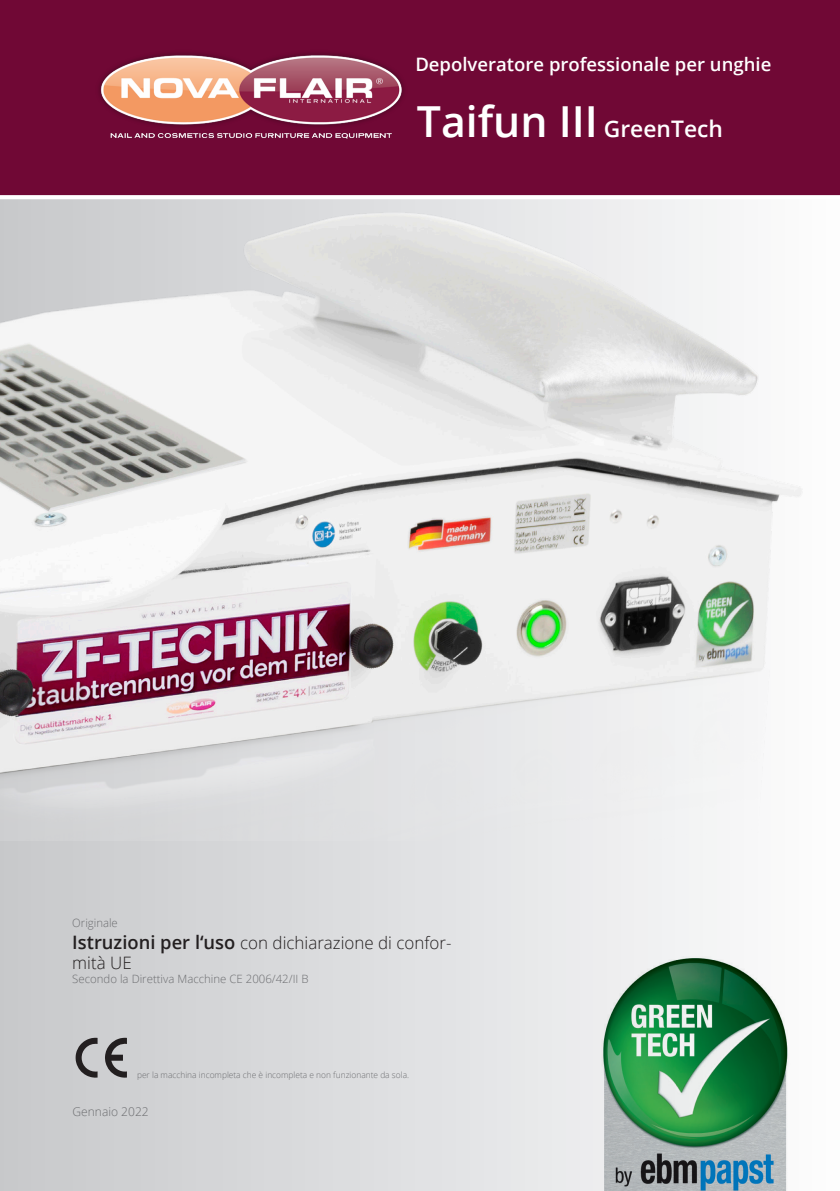
<style>
.page{position:relative;width:840px;height:1191px;background:#fff}
.page>*{position:absolute;margin:0;border:0;box-sizing:border-box;transform-origin:0 0}
.Überschrift{font:600 42.8px "Open Sans";color:#fff}
.Überschrift-2{font:600 18.4px "Open Sans";color:#fff}
.t1{font:300 17px/20.6px "Open Sans";color:#231f20}
.t2{font:300 12px "Open Sans";color:#6c6d70}
.t3{font:300 11.4px "Open Sans";color:#6c6d70}
.t4{font:300 8.6px "Open Sans";color:#6c6d70}
.s1{font-size:22.8px}
.s2{font-weight:600;font-size:18.6px}
</style>
<div class="page">
<div style="left:0;top:0;width:839px;height:293px;background:#700835"></div>
<div style="left:0;top:199px;width:839px;height:992px;background:linear-gradient(to right,#c7c8ca,#fcfcfd)"></div>
<img style="left:0;top:199px;width:816px;height:641px">
<img style="left:99px;top:53px;width:305px;height:86px">
<svg style="left:105px;top:1037px;width:22px;height:40px"></svg>
<svg style="left:76px;top:1037px;width:21px;height:40px"></svg>
<img style="left:598px;top:947px;width:194px;height:244px">
<svg style="left:0;top:195px;width:839px;height:4px;fill:#fff"></svg>
<p class="Überschrift-2" style="left:415px;top:52px;width:357px">Depolveratore professionale per unghie</p>
<p class="Überschrift" style="left:416px;top:92px;width:307px">Taifun III <span class="s1">GreenTech</span></p>
<p class="t3" style="left:72px;top:914px;width:47px">Originale</p>
<p class="t1" style="left:72px;top:932px;width:380px"><span class="s2">Istruzioni per l‘uso</span> con dichiarazione di confor&shy;mità UE</p>
<p class="t3" style="left:72px;top:971px;width:238px">Secondo la Direttiva Macchine CE 2006/42/II B</p>
<p class="t4" style="left:137px;top:1068px;width:273px">per la macchina incompleta che è incompleta e non funzionante da sola.</p>
<p class="t2" style="left:73px;top:1103px;width:78px">Gennaio 2022</p>
</div>
